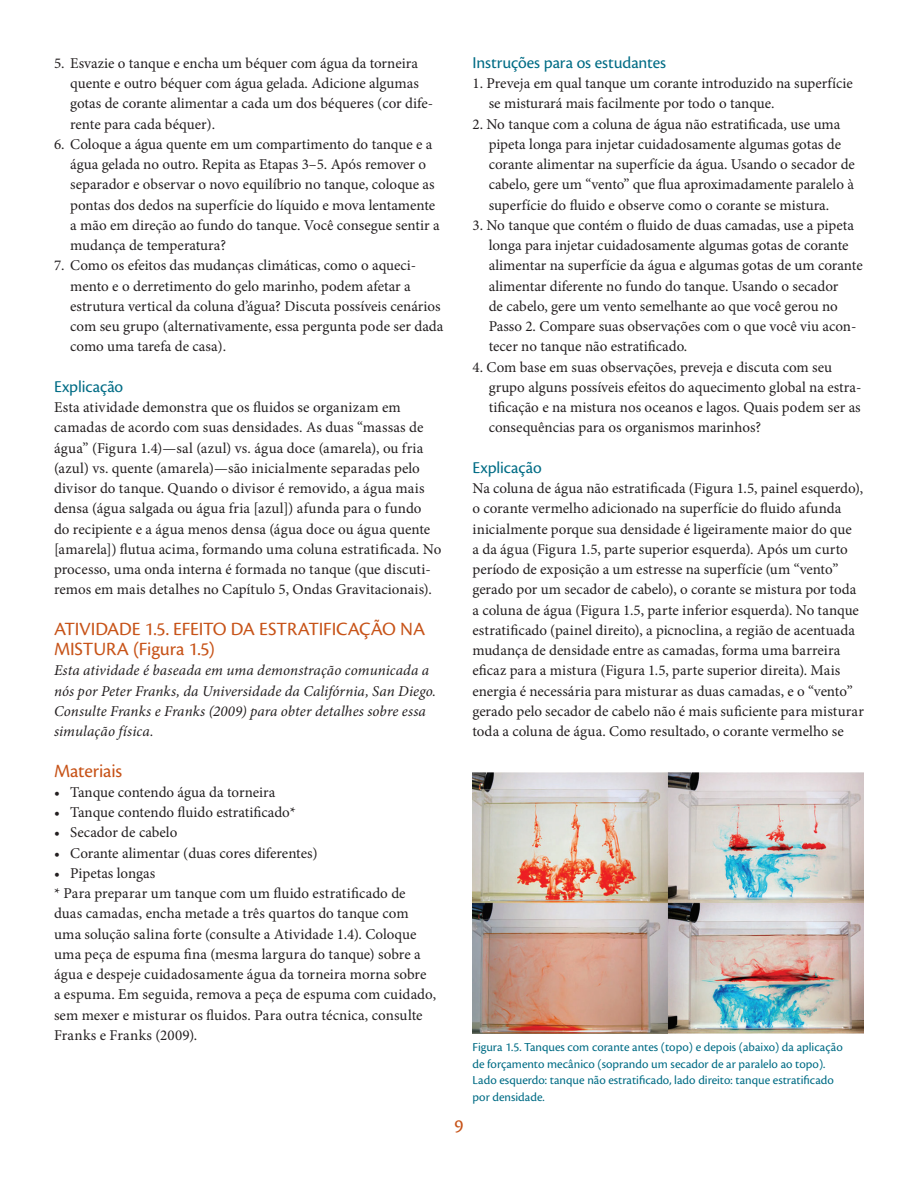
<style>
.page{position:relative;width:918px;height:1188px;background:#fff}
.page>*{position:absolute;margin:0;border:0;box-sizing:border-box;transform-origin:0 0}
.subhead{font:19.5px/20.2px "Cronos Pro";letter-spacing:-.01em;color:#c75318}
.subhead_2{font:17.25px "Cronos Pro";letter-spacing:-.005em;color:#006c85}
.text_bullets{font:15px/20.2px "Minion Pro";color:#231f20}
.text_first_para{font:15px/20.2px "Minion Pro";letter-spacing:.005em;color:#231f20}
.text_first_para-2{font:italic 15px/20.2px "Minion Pro";letter-spacing:.005em;color:#231f20}
.t1{font:12.75px/16.5px "Cronos Pro";color:#006c85}
</style>
<div class="page">
<img style="left:472px;top:773px;width:392px;height:261px">
<p class="text_bullets" style="left:70px;top:53px;width:364px;text-indent:-16px">5. Esvazie o tanque e encha um béquer com água da torneira quente e outro béquer com água gelada. Adicione algumas gotas de corante alimentar a cada um dos béqueres (cor dife&shy;rente para cada béquer).</p>
<p class="text_bullets" style="left:70px;top:134px;width:371px;text-indent:-16px">6. Coloque a água quente em um compartimento do tanque e a água gelada no outro. Repita as Etapas 3–5. Após remover o separador e observar o novo equilíbrio no tanque, coloque as pontas dos dedos na superfície do líquido e mova lentamente a mão em direção ao fundo do tanque. Você consegue sentir a mudança de temperatura?</p>
<p class="text_bullets" style="left:70px;top:255px;width:375px;text-indent:-16px">7. Como os efeitos das mudanças climáticas, como o aqueci&shy;mento e o derretimento do gelo marinho, podem afetar a estrutura vertical da coluna d’água? Discuta possíveis cenários com seu grupo (alternativamente, essa pergunta pode ser dada como uma tarefa de casa).</p>
<p class="subhead_2" style="left:54px;top:376px;width:71px">Explicação</p>
<p class="text_first_para" style="left:54px;top:397px;width:389px">Esta atividade demonstra que os fluidos se organizam em camadas de acordo com suas densidades. As duas “massas de água” (Figura 1.4)—sal (azul) vs. água doce (amarela), ou fria (azul) vs. quente (amarela)—são inicialmente separadas pelo divisor do tanque. Quando o divisor é removido, a água mais densa (água salgada ou água fria [azul]) afunda para o fundo<br>do recipiente e a água menos densa (água doce ou água quente [amarela]) flutua acima, formando uma coluna estratificada. No processo, uma onda interna é formada no tanque (que discuti&shy;remos em mais detalhes no Capítulo 5, Ondas Gravitacionais).</p>
<p class="subhead" style="left:54px;top:619px;width:373px">ATIVIDADE 1.5. EFEITO DA ESTRATIFICAÇÃO NA<br>MISTURA (Figura 1.5)</p>
<p class="text_first_para-2" style="left:54px;top:660px;width:384px">Esta atividade é baseada em uma demonstração comunicada a nós por Peter Franks, da Universidade da Califórnia, San Diego.<br>Consulte Franks e Franks (2009) para obter detalhes sobre essa simulação física.</p>
<p class="subhead" style="left:54px;top:760px;width:70px">Materiais</p>
<p class="text_bullets" style="left:54px;top:782px;width:223px">• Tanque contendo água da torneira</p>
<p class="text_bullets" style="left:54px;top:802px;width:244px">• Tanque contendo fluido estratificado*</p>
<p class="text_bullets" style="left:54px;top:822px;width:125px">• Secador de cabelo</p>
<p class="text_bullets" style="left:54px;top:843px;width:265px">• Corante alimentar (duas cores diferentes)</p>
<p class="text_bullets" style="left:54px;top:863px;width:103px">• Pipetas longas</p>
<p class="text_first_para" style="left:54px;top:883px;width:384px">* Para preparar um tanque com um fluido estratificado de duas camadas, encha metade a três quartos do tanque com uma solução salina forte (consulte a Atividade 1.4). Coloque uma peça de espuma fina (mesma largura do tanque) sobre a água e despeje cuidadosamente água da torneira morna sobre a espuma. Em seguida, remova a peça de espuma com cuidado, sem mexer e misturar os fluidos. Para outra técnica, consulte Franks e Franks (2009).</p>
<p class="subhead_2" style="left:472px;top:52px;width:195px">Instruções para os estudantes</p>
<p class="text_bullets" style="left:489px;top:73px;width:366px;text-indent:-16px">1. Preveja em qual tanque um corante introduzido na superfície se misturará mais facilmente por todo o tanque.</p>
<p class="text_bullets" style="left:489px;top:114px;width:368px;text-indent:-16px">2. No tanque com a coluna de água não estratificada, use uma pipeta longa para injetar cuidadosamente algumas gotas de corante alimentar na superfície da água. Usando o secador de cabelo, gere um “vento” que flua aproximadamente paralelo à superfície do fluido e observe como o corante se mistura.</p>
<p class="text_bullets" style="left:489px;top:215px;width:376px;text-indent:-16px">3. No tanque que contém o fluido de duas camadas, use a pipeta longa para injetar cuidadosamente algumas gotas de corante alimentar na superfície da água e algumas gotas de um corante alimentar diferente no fundo do tanque. Usando o secador<br>de cabelo, gere um vento semelhante ao que você gerou no Passo 2. Compare suas observações com o que você viu acon&shy;tecer no tanque não estratificado.</p>
<p class="text_bullets" style="left:489px;top:357px;width:374px;text-indent:-16px">4. Com base em suas observações, preveja e discuta com seu grupo alguns possíveis efeitos do aquecimento global na estra&shy;tificação e na mistura nos oceanos e lagos. Quais podem ser as consequências para os organismos marinhos?</p>
<p class="subhead_2" style="left:472px;top:457px;width:71px">Explicação</p>
<p class="text_first_para" style="left:472px;top:478px;width:393px">Na coluna de água não estratificada (Figura 1.5, painel esquerdo), o corante vermelho adicionado na superfície do fluido afunda inicialmente porque sua densidade é ligeiramente maior do que<br>a da água (Figura 1.5, parte superior esquerda). Após um curto período de exposição a um estresse na superfície (um “vento” gerado por um secador de cabelo), o corante se mistura por toda a coluna de água (Figura 1.5, parte inferior esquerda). No tanque estratificado (painel direito), a picnoclina, a região de acentuada mudança de densidade entre as camadas, forma uma barreira eficaz para a mistura (Figura 1.5, parte superior direita). Mais energia é necessária para misturar as duas camadas, e o “vento” gerado pelo secador de cabelo não é mais suficiente para misturar toda a coluna de água. Como resultado, o corante vermelho se</p>
<h1 class="subhead" style="left:454px;top:1115px;width:11px">9</h1>
<p class="t1" style="left:472px;top:1039px;width:372px">Figura 1.5. Tanques com corante antes (topo) e depois (abaixo) da aplicação de forçamento mecânico (soprando um secador de ar paralelo ao topo).<br>Lado esquerdo: tanque não estratificado, lado direito: tanque estratificado por densidade.</p>
</div>
